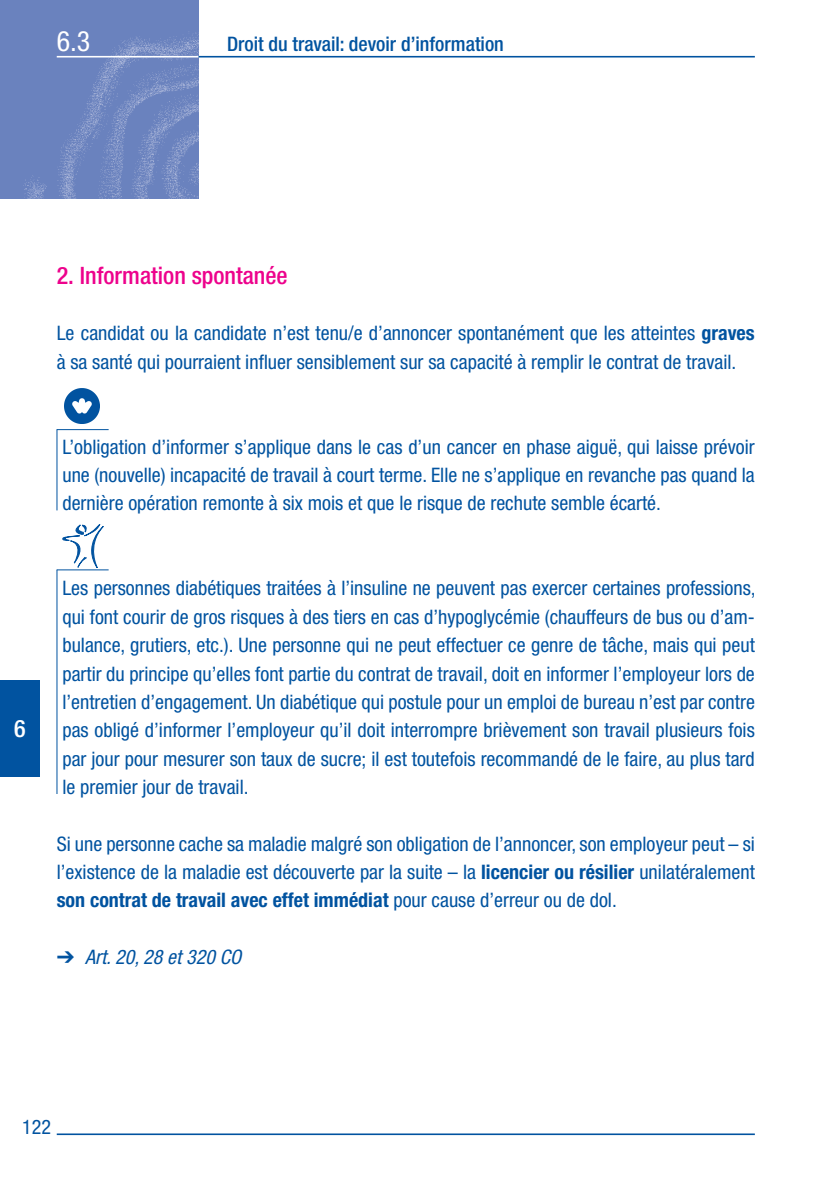
<style>
.page{position:relative;width:840px;height:1191px;background:#fff}
.page>*{position:absolute;margin:0;border:0;box-sizing:border-box;transform-origin:0 0}
.t1{font:condensed 28px "Helvetica Neue LT Std";color:#fff}
.t2{font:500 condensed 24px "Helvetica Neue LT Std";color:#ed028c}
.t3{font:500 condensed 24px "Helvetica Neue LT Std";color:#fff}
.t4{font:condensed 20px/28.4px "Helvetica Neue LT Std";color:#0153a0;text-align:justify}
.t5{font:500 condensed 20px "Helvetica Neue LT Std";color:#0153a0}
.t6{font:italic condensed 20px "Helvetica Neue LT Std";color:#0153a0}
.s1{font-weight:700}
</style>
<div class="page">
<img style="left:0;top:0;width:198px;height:198px">
<hr style="left:57px;top:56px;width:141px;height:1px;background:#fff">
<hr style="left:198px;top:56px;width:556px;height:1px;background:#0153a0">
<hr style="left:57px;top:1133px;width:697px;height:2px;background:#0153a0">
<div style="left:0;top:680px;width:40px;height:97px;background:#0153a0"></div>
<svg style="left:63px;top:525px;width:40px;height:42px"></svg>
<hr style="left:57px;top:569px;width:1px;height:225px;background:#0153a0">
<hr style="left:57px;top:569px;width:52px;height:1px;background:#0153a0">
<hr style="left:57px;top:429px;width:1px;height:81px;background:#0153a0">
<hr style="left:57px;top:429px;width:52px;height:1px;background:#0153a0">
<img style="left:64px;top:388px;width:36px;height:36px">
<h1 class="t1" style="left:57px;top:25px;width:35px">6.3</h1>
<p class="t5" style="left:227px;top:32px;width:278px">Droit du travail: devoir d’information</p>
<p class="t2" style="left:57px;top:261px;width:232px">2. Information spontanée</p>
<p class="t4" style="left:57px;top:319px;width:699px">Le candidat ou la candidate n’est tenu/e d’annoncer spontanément que les atteintes <span class="s1">graves </span>à sa santé qui pourraient influer sensiblement sur sa capacité à remplir le contrat de travail.</p>
<p class="t3" style="left:14px;top:714px;width:13px">6</p>
<p class="t4" style="left:62px;top:432px;width:693px">L’obligation d’informer s’applique dans le cas d’un cancer en phase aiguë, qui laisse prévoir une (nouvelle) incapacité de travail à court terme. Elle ne s’applique en revanche pas quand la dernière opération remonte à six mois et que le risque de rechute semble écarté.</p>
<p class="t4" style="left:62px;top:574px;width:694px">Les personnes diabétiques traitées à l’insuline ne peuvent pas exercer certaines professions, qui font courir de gros risques à des tiers en cas d’hypoglycémie (chauffeurs de bus ou d’am&shy;bulance, grutiers, etc.). Une personne qui ne peut effectuer ce genre de tâche, mais qui peut partir du principe qu’elles font partie du contrat de travail, doit en informer l’employeur lors de l’entretien d’engagement. Un diabétique qui postule pour un emploi de bureau n’est par contre pas obligé d’informer l’employeur qu’il doit interrompre brièvement son travail plusieurs fois par jour pour mesurer son taux de sucre; il est toutefois recommandé de le faire, au plus tard le premier jour de travail.</p>
<p class="t4" style="left:57px;top:829px;width:699px">Si une personne cache sa maladie malgré son obligation de l’annoncer, son employeur peut – si l’existence de la maladie est découverte par la suite – la <span class="s1">licencier ou résilier</span> unilatéralement <span class="s1">son contrat de travail avec effet immédiat</span> pour cause d’erreur ou de dol.</p>
<p class="t6" style="left:57px;top:945px;width:186px">➔ Art. 20, 28 et 320 CO</p>
<p class="t4" style="left:22px;top:1112px;width:30px">122</p>
</div>
